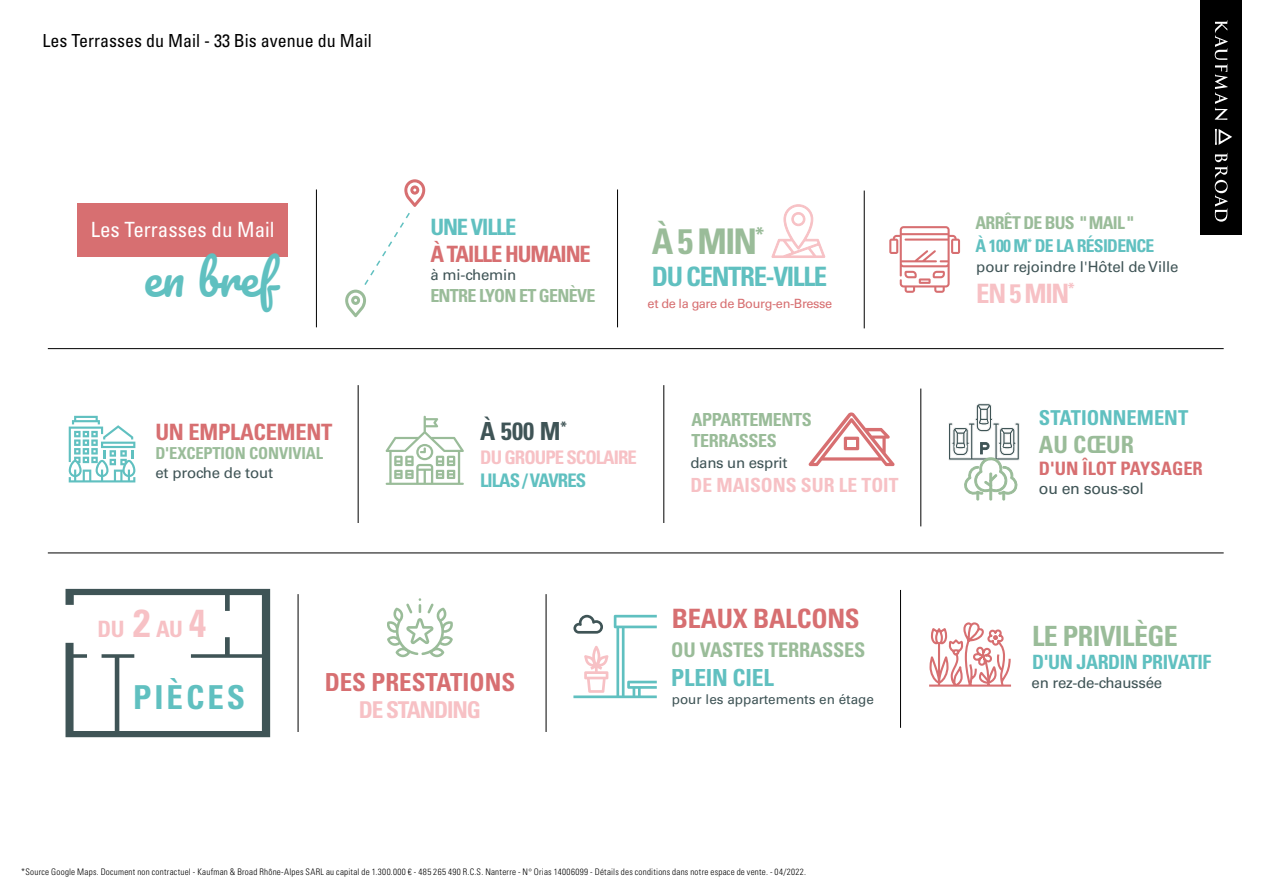
<style>
.page{position:relative;width:1263px;height:893px;background:#fff}
.page>*{position:absolute;margin:0;border:0;box-sizing:border-box;transform-origin:0 0}
.t1{font:46.65px "Pacifico";color:#60c0c0}
.t2{font:700 condensed 35.4px "Univers LT Std";color:#9abc99}
.t3{font:700 condensed 33px "Univers LT Std";letter-spacing:.09em;color:#60c0c0}
.t4{font:700 condensed 27.9px "Univers LT Std";letter-spacing:-.02em;color:#9abc99}
.t5{font:700 condensed 26.7px "Univers LT Std";letter-spacing:-.05em;color:#60c0c0}
.t6{font:700 condensed 26.7px "Univers LT Std";letter-spacing:-.01em;color:#d76f71}
.t7{font:700 condensed 26.7px "Univers LT Std";color:#f7c1c5}
.t8{font:700 condensed 24.9px "Univers LT Std";color:#d76f71}
.t9{font:700 condensed 24.9px "Univers LT Std";color:#3f5456}
.t10{font:700 condensed 23.7px "Univers LT Std";color:#9abc99}
.t11{font:700 condensed 23.55px "Univers LT Std";letter-spacing:-.01em;color:#60c0c0}
.t12{font:700 condensed 23.25px "Univers LT Std";letter-spacing:-.05em;color:#f7c1c5}
.t13{font:700 condensed 22.5px "Univers LT Std";letter-spacing:-.05em;color:#d76f71}
.t14{font:700 condensed 22.5px "Univers LT Std";letter-spacing:-.01em;color:#d76f71}
.t15{font:700 condensed 22.5px "Univers LT Std";letter-spacing:-.05em;color:#60c0c0}
.t16{font:700 condensed 22.5px "Univers LT Std";color:#f7c1c5}
.t17{font:condensed 21px "Univers LT Std";color:#fff}
.t18{font:700 condensed 20.55px "Univers LT Std";color:#60c0c0}
.t19{font:700 condensed 20.25px "Univers LT Std";letter-spacing:-.01em;color:#9abc99}
.t20{font:700 condensed 19.65px "Univers LT Std";letter-spacing:-.02em;color:#60c0c0}
.t21{font:700 condensed 19.5px "Univers LT Std";color:#f7c1c5}
.t22{font:700 condensed 18.75px "Univers LT Std";letter-spacing:-.05em;color:#f7c1c5}
.t23{font:700 condensed 18.75px "Univers LT Std";letter-spacing:-.05em;color:#60c0c0}
.t24{font:700 condensed 18.45px "Univers LT Std";color:#d76f71}
.t25{font:condensed 18px "Univers LT Std";color:#000}
.t26{font:700 condensed 18px/21.6px "Univers LT Std";letter-spacing:-.02em;color:#9abc99}
.t27{font:700 condensed 18px "Univers LT Std";letter-spacing:-.04em;color:#9abc99}
.t28{font:700 condensed 17.7px/23.1px "Univers LT Std";letter-spacing:-.04em;color:#60c0c0}
.t29{font:700 condensed 16.5px "Univers LT Std";letter-spacing:-.01em;color:#9abc99}
.t30{font:15.9px "Univers LT Std";letter-spacing:-.02em;color:#3f5456}
.t31{font:15px "Univers LT Std";letter-spacing:-.01em;color:#3f5456}
.t32{font:13.5px "Univers LT Std";color:#3f5456}
.t33{font:12.75px "Univers LT Std";letter-spacing:-.03em;color:#d76f71}
.t34{font:300 condensed 9px "Univers LT Std";letter-spacing:.03em;color:#000}
.s1{font-size:39px}
.s2{color:#9abc99}
</style>
<div class="page">
<hr style="left:316px;top:189px;width:1px;height:138px;background:#000">
<hr style="left:48px;top:348px;width:1176px;height:1px;background:#000">
<hr style="left:48px;top:552px;width:1176px;height:1px;background:#000">
<hr style="left:617px;top:189px;width:1px;height:138px;background:#000">
<hr style="left:864px;top:191px;width:1px;height:137px;background:#000">
<hr style="left:900px;top:590px;width:1px;height:138px;background:#000">
<hr style="left:546px;top:594px;width:1px;height:138px;background:#000">
<hr style="left:298px;top:594px;width:1px;height:138px;background:#000">
<hr style="left:358px;top:385px;width:1px;height:138px;background:#000">
<hr style="left:663px;top:385px;width:1px;height:138px;background:#000">
<hr style="left:920px;top:389px;width:1px;height:137px;background:#000">
<div style="left:78px;top:204px;width:210px;height:53px;background:#d76f71"></div>
<svg style="left:573px;top:615px;width:84px;height:83px"></svg>
<svg style="left:66px;top:589px;width:204px;height:148px"></svg>
<svg style="left:771px;top:204px;width:55px;height:54px"></svg>
<svg style="left:387px;top:598px;width:66px;height:59px"></svg>
<svg style="left:889px;top:226px;width:71px;height:67px"></svg>
<svg style="left:948px;top:404px;width:71px;height:96px"></svg>
<svg style="left:808px;top:412px;width:86px;height:54px"></svg>
<svg style="left:345px;top:179px;width:80px;height:138px"></svg>
<svg style="left:69px;top:416px;width:66px;height:66px"></svg>
<svg style="left:386px;top:416px;width:78px;height:69px"></svg>
<svg style="left:929px;top:622px;width:82px;height:65px"></svg>
<div style="left:1200px;top:0;width:42px;height:235px;background:#000"></div>
<svg style="left:1215px;top:20px;width:13px;height:100px"></svg>
<svg style="left:1215px;top:153px;width:13px;height:69px"></svg>
<svg style="left:1215px;top:129px;width:17px;height:16px"></svg>
<h3 class="t25" style="left:43px;top:29px;width:331px">Les Terrasses du Mail - 33 Bis avenue du Mail</h3>
<h3 class="t17" style="left:91px;top:216px;width:185px">Les Terrasses du Mail</h3>
<h1 class="t1" style="left:144px;top:253px;width:133px">en bref</h1>
<h3 class="t14" style="left:155px;top:418px;width:179px">UN EMPLACEMENT</h3>
<h3 class="t29" style="left:155px;top:443px;width:169px">D'EXCEPTION CONVIVIAL</h3>
<h3 class="t31" style="left:155px;top:464px;width:119px">et proche de tout</h3>
<h3 class="t15" style="left:430px;top:214px;width:87px">UNE VILLE</h3>
<h3 class="t13" style="left:430px;top:241px;width:162px">À TAILLE HUMAINE</h3>
<h3 class="t31" style="left:430px;top:266px;width:88px">à mi-chemin</h3>
<h3 class="t27" style="left:430px;top:285px;width:167px">ENTRE LYON ET GENÈVE</h3>
<h2 class="t2" style="left:652px;top:220px;width:114px">À 5 MIN<sup>*</sup></h2>
<h3 class="t5" style="left:652px;top:260px;width:177px">DU CENTRE-VILLE</h3>
<h3 class="t33" style="left:648px;top:296px;width:186px">et de la gare de Bourg-en-Bresse</h3>
<h3 class="t9" style="left:480px;top:416px;width:88px">À 500 M<sup>*</sup></h3>
<h3 class="t22" style="left:480px;top:446px;width:158px">DU GROUPE SCOLAIRE</h3>
<h3 class="t23" style="left:480px;top:468px;width:107px">LILAS / VAVRES</h3>
<h3 class="t26" style="left:692px;top:408px;width:122px">APPARTEMENTS<br>TERRASSES</h3>
<h3 class="t31" style="left:690px;top:454px;width:98px">dans un esprit</h3>
<h3 class="t21" style="left:690px;top:473px;width:210px">DE MAISONS SUR LE TOIT</h3>
<h3 class="t16" style="left:97px;top:616px;width:110px">DU <span class="s1">2</span> AU <span class="s1">4</span></h3>
<h3 class="t3" style="left:133px;top:677px;width:114px">PIÈCES</h3>
<h3 class="t8" style="left:325px;top:667px;width:192px">DES PRESTATIONS</h3>
<h3 class="t12" style="left:359px;top:696px;width:124px">DE STANDING</h3>
<h3 class="t6" style="left:672px;top:602px;width:189px">BEAUX BALCONS</h3>
<h3 class="t19" style="left:671px;top:638px;width:196px">OU VASTES TERRASSES</h3>
<h3 class="t11" style="left:671px;top:663px;width:104px">PLEIN CIEL</h3>
<h3 class="t32" style="left:672px;top:691px;width:204px">pour les appartements en étage</h3>
<p class="t34" style="left:21px;top:866px;width:786px">*Source Google Maps. Document non contractuel - Kaufman &amp; Broad Rhône-Alpes SARL au capital de 1.300.000 € - 485 265 490 R.C.S. Nanterre - N° Orias 14006099 - Détails des conditions dans notre espace de vente. - 04/2022.</p>
<h3 class="t28" style="left:975px;top:211px;width:180px"><span class="s2">ARRÊT DE BUS " MAIL "<br></span>À 100 M<sup>*</sup> DE LA RÉSIDENCE</h3>
<h3 class="t31" style="left:976px;top:258px;width:204px">pour rejoindre l'Hôtel de Ville</h3>
<h3 class="t7" style="left:976px;top:277px;width:100px">EN 5 MIN<sup>*</sup></h3>
<h3 class="t18" style="left:1039px;top:405px;width:151px">STATIONNEMENT</h3>
<h3 class="t10" style="left:1039px;top:430px;width:97px">AU CŒUR</h3>
<h3 class="t24" style="left:1039px;top:457px;width:165px">D'UN ÎLOT PAYSAGER</h3>
<h3 class="t30" style="left:1039px;top:479px;width:107px">ou en sous-sol</h3>
<h3 class="t4" style="left:1032px;top:619px;width:147px">LE PRIVILÈGE</h3>
<h3 class="t20" style="left:1032px;top:650px;width:181px">D'UN JARDIN PRIVATIF</h3>
<h3 class="t31" style="left:1031px;top:674px;width:132px">en rez-de-chaussée</h3>
</div>
